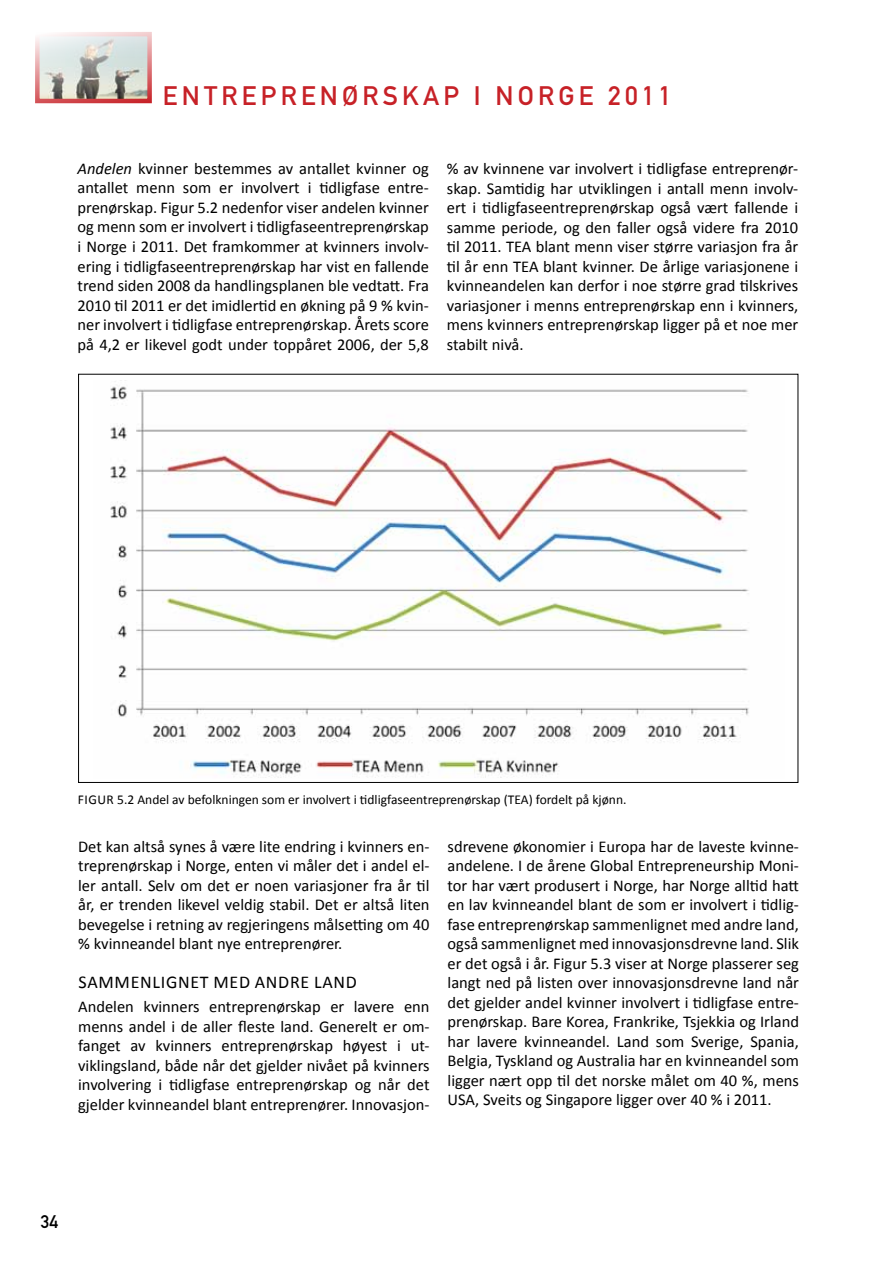
<style>
.page{position:relative;width:893px;height:1263px;background:#fff}
.page>*{position:absolute;margin:0;border:0;box-sizing:border-box;transform-origin:0 0}
.t1{font:26.4px "DIN Mittelschrift";letter-spacing:.16em;color:#c72127}
.t2{font:18px "Calibri";letter-spacing:.04em;color:#000}
.t3{font:18px "DIN Mittelschrift";color:#000}
.t4{font:16.5px/19.5px "Calibri";color:#000;text-align:justify}
.t5{font:13.5px "Calibri";color:#000}
.s1{font-style:italic}
</style>
<div class="page">
<img style="left:40px;top:37px;width:107px;height:61px">
<div style="left:35px;top:32px;width:117px;height:71px;border:4px solid #c72127"></div>
<img style="left:110px;top:380px;width:639px;height:398px">
<h1 class="t1" style="left:163px;top:80px;width:510px">ENTREPRENØRSKAP I NORGE 2011</h1>
<p class="t4" style="left:77px;top:159px;width:353px"><span class="s1">Andelen</span> kvinner bestemmes av antallet kvinner og antallet menn som er involvert i tidligfase entre&shy;prenørskap. Figur 5.2 nedenfor viser andelen kvinner og menn som er involvert i tidligfaseentreprenørskap i Norge i 2011. Det framkommer at kvinners involv&shy;ering i tidligfaseentreprenørskap har vist en fallende trend siden 2008 da handlingsplanen ble vedtatt. Fra 2010 til 2011 er det imidlertid en økning på 9 % kvin&shy;ner involvert i tidligfase entreprenørskap. Årets score på 4,2 er likevel godt under toppåret 2006, der 5,8</p>
<p class="t4" style="left:447px;top:159px;width:353px">% av kvinnene var involvert i tidligfase entreprenør&shy;skap. Samtidig har utviklingen i antall menn involv&shy;ert i tidligfaseentreprenørskap også vært fallende i samme periode, og den faller også videre fra 2010 til 2011. TEA blant menn viser større variasjon fra år til år enn TEA blant kvinner. De årlige variasjonene i kvinneandelen kan derfor i noe større grad tilskrives variasjoner i menns entreprenørskap enn i kvinners, mens kvinners entreprenørskap ligger på et noe mer stabilt nivå.</p>
<p class="t5" style="left:78px;top:791px;width:550px">Figu r 5.2 Andel av befolkningen som er involvert i tidligfaseentreprenørskap (TEA) fordelt på kjønn.</p>
<p class="t4" style="left:78px;top:837px;width:353px">Det kan altså synes å være lite endring i kvinners en&shy;treprenørskap i Norge, enten vi måler det i andel el&shy;ler antall. Selv om det er noen variasjoner fra år til år, er trenden likevel veldig stabil. Det er altså liten bevegelse i retning av regjeringens målsetting om 40 % kvinneandel blant nye entreprenører.</p>
<p class="t2" style="left:79px;top:971px;width:23px">Sammen</p>
<p class="t2" style="left:152px;top:971px;width:19px">ligne</p>
<p class="t2" style="left:200px;top:971px;width:26px">t med</p>
<p class="t2" style="left:255px;top:971px;width:13px">and</p>
<p class="t2" style="left:290px;top:971px;width:45px">re land</p>
<p class="t4" style="left:78px;top:997px;width:353px">Andelen kvinners entreprenørskap er lavere enn menns andel i de aller fleste land. Generelt er om&shy;fanget av kvinners entreprenørskap høyest i ut&shy;viklingsland, både når det gjelder nivået på kvinners involvering i tidligfase entreprenørskap og når det gjelder kvinneandel blant entreprenører. Innovasjon-</p>
<p class="t4" style="left:448px;top:837px;width:353px">sdrevene økonomier i Europa har de laveste kvinne&shy;andelene. I de årene Global Entrepreneurship Moni&shy;tor har vært produsert i Norge, har Norge alltid hatt en lav kvinneandel blant de som er involvert i tidlig&shy;fase entreprenørskap sammenlignet med andre land, også sammenlignet med innovasjonsdrevne land. Slik er det også i år. Figur 5.3 viser at Norge plasserer seg langt ned på listen over innovasjonsdrevne land når det gjelder andel kvinner involvert i tidligfase entre&shy;prenørskap. Bare Korea, Frankrike, Tsjekkia og Irland har lavere kvinneandel. Land som Sverige, Spania, Belgia, Tyskland og Australia har en kvinneandel som ligger nært opp til det norske målet om 40 %, mens USA, Sveits og Singapore ligger over 40 % i 2011.</p>
<p class="t3" style="left:41px;top:1211px;width:19px">34</p>
</div>
